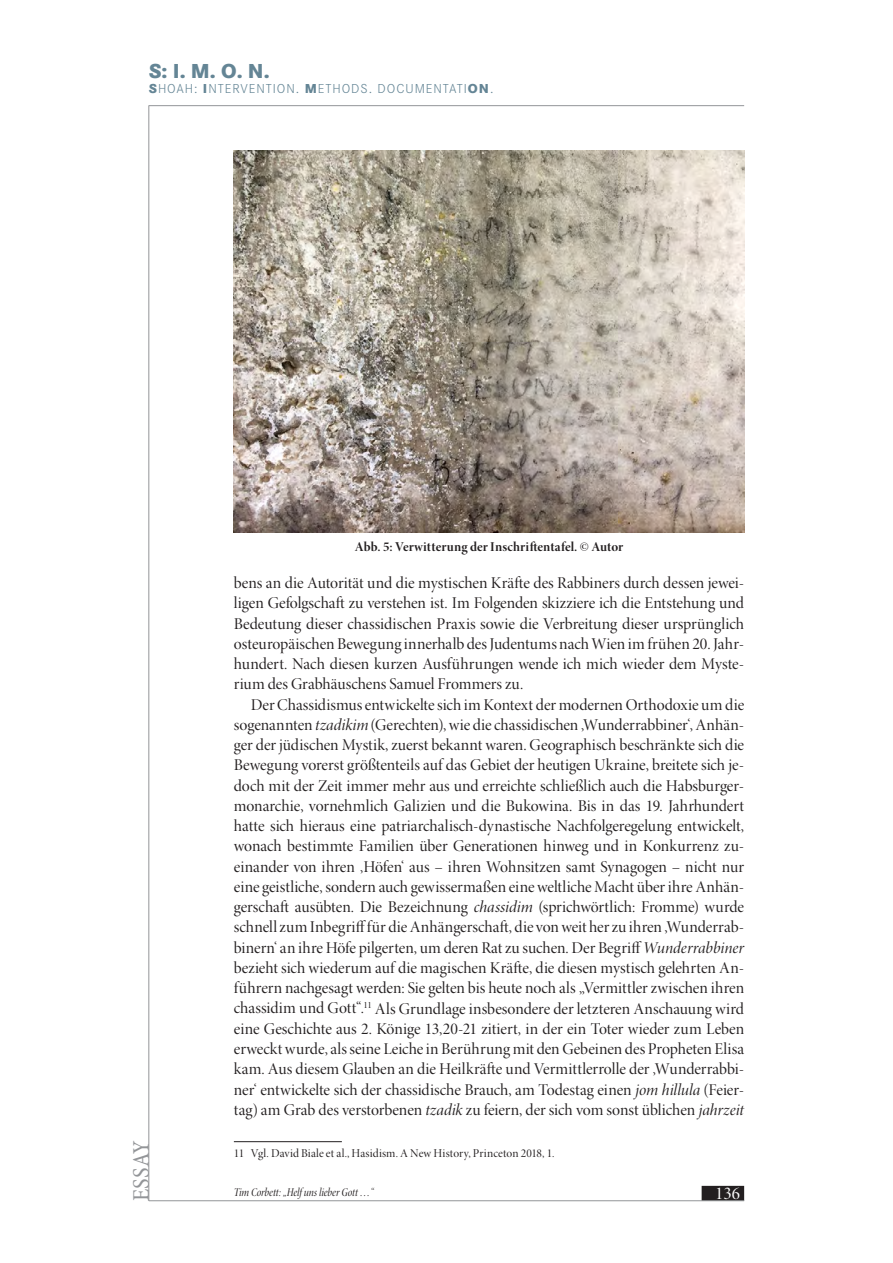
<style>
.page{position:relative;width:893px;height:1263px;background:#fff}
.page>*{position:absolute;margin:0;border:0;box-sizing:border-box;transform-origin:0 0}
.t1{font:condensed 24px "Minion Pro";letter-spacing:.01em;color:#939598}
.t2{font:800 21px "Corporate S";color:#648595}
.t3{font:18px "Minion Pro Disp";color:#fff}
.t4{font:16.5px/20.2px "Minion Pro Disp";letter-spacing:-.005em;color:#231f20;text-align:justify}
.t5{font:13.5px "Minion Pro Bold Disp";letter-spacing:.005em;color:#231f20}
.t6{font:300 13.5px "Corporate S";letter-spacing:.07em;color:#648595}
.t7{font:12px "Minion Pro Disp";letter-spacing:.01em;color:#231f20}
.t8{font:12px "Minion Pro Cn It Disp";color:#231f20}
.s1{font-weight:800}
.s2{font-family:"Minion Pro It Disp"}
</style>
<div class="page">
<div style="left:702px;top:1186px;width:42px;height:15px;background:#231f20"></div>
<hr style="left:149px;top:1200px;width:595px;height:1px;background:#939598">
<hr style="left:149px;top:105px;width:595px;height:1px;background:#939598">
<hr style="left:149px;top:105px;width:1px;height:1096px;background:#939598">
<hr style="left:234px;top:1141px;width:108px;height:1px;background:#231f20">
<img style="left:234px;top:150px;width:510px;height:383px">
<p class="t2" style="left:149px;top:58px;width:122px">S: I. M. O. N.</p>
<p class="t6" style="left:149px;top:81px;width:346px"><span class="s1">S</span>HOAH: <span class="s1">I</span>NTERVENTION. <span class="s1">M</span>ETHODS. DOCUMENTATI<span class="s1">ON</span>.</p>
<h1 class="t1" style="left:127px;top:1201px;width:62px;rotate:-90deg">ESSAY</h1>
<p class="t5" style="left:355px;top:538px;width:270px">Abb. 5: Verwitterung der Inschriftentafel. © Autor</p>
<p class="t4" style="left:234px;top:573px;width:512px">bens an die Autorität und die mystischen Kräfte des Rabbiners durch dessen jewei&shy;ligen Gefolgschaft zu verstehen ist. Im Folgenden skizziere ich die Entstehung und Bedeutung dieser chassidischen Praxis sowie die Verbreitung dieser ursprünglich osteuropäischen Bewegung innerhalb des Judentums nach Wien im frühen 20. Jahr&shy;hundert. Nach diesen kurzen Ausführungen wende ich mich wieder dem Myste&shy;rium des Grabhäuschens Samuel Frommers zu.</p>
<p class="t4" style="left:234px;top:695px;width:512px;text-indent:17px">Der Chassidismus entwickelte sich im Kontext der modernen Orthodoxie um die sogenannten <span class="s2">tzadikim</span> (Gerechten), wie die chassidischen ‚Wunderrabbiner‘, Anhän&shy;ger der jüdischen Mystik, zuerst bekannt waren. Geographisch beschränkte sich die Bewegung vorerst größtenteils auf das Gebiet der heutigen Ukraine, breitete sich je&shy;doch mit der Zeit immer mehr aus und erreichte schließlich auch die Habsburger&shy;monarchie, vornehmlich Galizien und die Bukowina. Bis in das 19. Jahrhundert hatte sich hieraus eine patriarchalisch-dynastische Nachfolgeregelung entwickelt, wonach bestimmte Familien über Generationen hinweg und in Konkurrenz zu&shy;einander von ihren ‚Höfen‘ aus – ihren Wohnsitzen samt Synagogen – nicht nur eine geistliche, sondern auch gewissermaßen eine weltliche Macht über ihre Anhän&shy;gerschaft ausübten. Die Bezeichnung <span class="s2">chassidim</span> (sprichwörtlich: Fromme) wurde schnell zum Inbegriff für die Anhängerschaft, die von weit her zu ihren ,Wunderrab&shy;binern‘ an ihre Höfe pilgerten, um deren Rat zu suchen. Der Begriff <span class="s2">Wunderrabbiner </span>bezieht sich wiederum auf die magischen Kräfte, die diesen mystisch gelehrten An&shy;führern nachgesagt werden: Sie gelten bis heute noch als „Vermittler zwischen ihren chassidim und Gott“.<sup>11</sup> Als Grundlage insbesondere der letzteren Anschauung wird eine Geschichte aus 2. Könige 13,20-21 zitiert, in der ein Toter wieder zum Leben erweckt wurde, als seine Leiche in Berührung mit den Gebeinen des Propheten Elisa kam. Aus diesem Glauben an die Heilkräfte und Vermittlerrolle der ‚Wunderrabbi&shy;ner‘ entwickelte sich der chassidische Brauch, am Todestag einen <span class="s2">jom hillula</span> (Feier&shy;tag) am Grab des verstorbenen <span class="s2">tzadik</span> zu feiern, der sich vom sonst üblichen <span class="s2">jahrzeit</span></p>
<p class="t7" style="left:234px;top:1146px;width:322px">11 Vgl. David Biale et al., Hasidism. A New History, Princeton 2018, 1.</p>
<p class="t8" style="left:234px;top:1185px;width:142px">Tim Corbett: „Helf uns lieber Gott …“</p>
<p class="t3" style="left:715px;top:1182px;width:26px">136</p>
</div>
